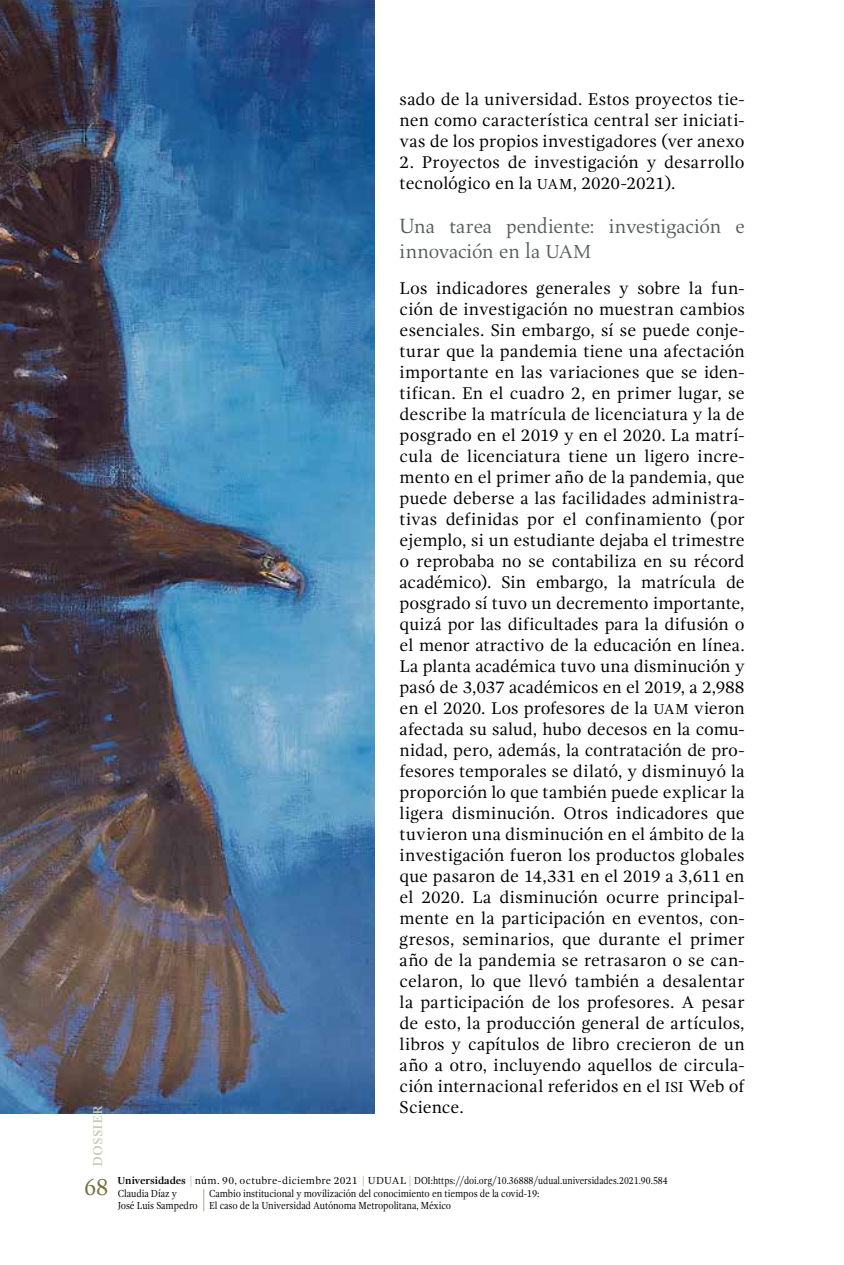
<style>
.page{position:relative;width:844px;height:1265px;background:#fff}
.page>*{position:absolute;margin:0;border:0;box-sizing:border-box;transform-origin:0 0}
.t1{font:24.5px "Gandhi Serif";color:#78703c;scale:.9 1}
.t2{font:21px/24.5px "Aldus LT Std";letter-spacing:-.005em;color:#585e5c}
.t3{font:17.5px/21px "Gandhi Serif";letter-spacing:.005em;color:#000;text-align:justify}
.t4{font:17.5px "Gandhi Serif";color:#c9c6b1}
.t5{font:10.5px/12.6px "Gandhi Serif";letter-spacing:-.005em;color:#000;scale:.9 1}
.t6{font:10.5px "Gandhi Serif";letter-spacing:-.005em;color:#000}
.s1{font-size:14.88px}
.s2{font-size:19.25px}
.s3{font-weight:700}
.s4{color:#aea98a}
</style>
<div class="page">
<img style="left:0;top:0;width:375px;height:1113px">
<svg style="left:203px;top:1189px;width:1px;height:22px"></svg>
<p class="t4" style="left:86px;top:1167px;width:63px;rotate:-90deg">dossier</p>
<h1 class="t1" style="left:84px;top:1173px;width:28px">68</h1>
<p class="t3" style="left:399px;top:89px;width:346px">sado de la universidad. Estos proyectos tie&shy;nen como característica central ser iniciati&shy;vas de los propios investigadores (ver anexo</p>
<p class="t3" style="left:399px;top:152px;width:346px">2. Proyectos de investigación y desarrollo tecnológico en la <span class="s1">UAM</span>, 2020-2021).</p>
<p class="t2" style="left:399px;top:214px;width:346px">Una tarea pendiente: investigación e innovación en la <span class="s2">UAM</span></p>
<p class="t3" style="left:399px;top:278px;width:346px">Los indicadores generales y sobre la fun&shy;ción de investigación no muestran cambios esenciales. Sin embargo, sí se puede conje&shy;turar que la pandemia tiene una afectación importante en las variaciones que se iden&shy;tifican. En el cuadro 2, en primer lugar, se describe la matrícula de licenciatura y la de posgrado en el 2019 y en el 2020. La matrí&shy;cula de licenciatura tiene un ligero incre&shy;mento en el primer año de la pandemia, que puede deberse a las facilidades administra&shy;tivas definidas por el confinamiento (por ejemplo, si un estudiante dejaba el trimestre o reprobaba no se contabiliza en su récord académico). Sin embargo, la matrícula de posgrado sí tuvo un decremento importante, quizá por las dificultades para la difusión o el menor atractivo de la educación en línea.<br>La planta académica tuvo una disminución y pasó de 3,037 académicos en el 2019, a 2,988 en el 2020. Los profesores de la <span class="s1">UAM</span> vieron afectada su salud, hubo decesos en la comu&shy;nidad, pero, además, la contratación de pro&shy;fesores temporales se dilató, y disminuyó la proporción lo que también puede explicar la ligera disminución. Otros indicadores que tuvieron una disminución en el ámbito de la investigación fueron los productos globales que pasaron de 14,331 en el 2019 a 3,611 en el 2020. La disminución ocurre principal&shy;mente en la participación en eventos, con&shy;gresos, seminarios, que durante el primer año de la pandemia se retrasaron o se can&shy;celaron, lo que llevó también a desalentar la participación de los profesores. A pesar de esto, la producción general de artículos, libros y capítulos de libro crecieron de un año a otro, incluyendo aquellos de circula&shy;ción internacional referidos en el <span class="s1">ISI</span> Web of Science.</p>
<p class="t6" style="left:118px;top:1175px;width:551px"><span class="s3">Universidades</span> <span class="s4">|</span> núm. 90, octubre-diciembre 2021 <span class="s4">|</span> UDUAL <span class="s4">|</span> DOI:https://doi.org/10.36888/udual.universidades.2021.90.584</p>
<p class="t5" style="left:118px;top:1187px;width:90px">Claudia Díaz y<br>José Luis Sampedro</p>
<p class="t5" style="left:209px;top:1187px;width:368px">Cambio institucional y movilización del conocimiento en tiempos de la covid-19:<br>El caso de la Universidad Autónoma Metropolitana, México</p>
</div>
